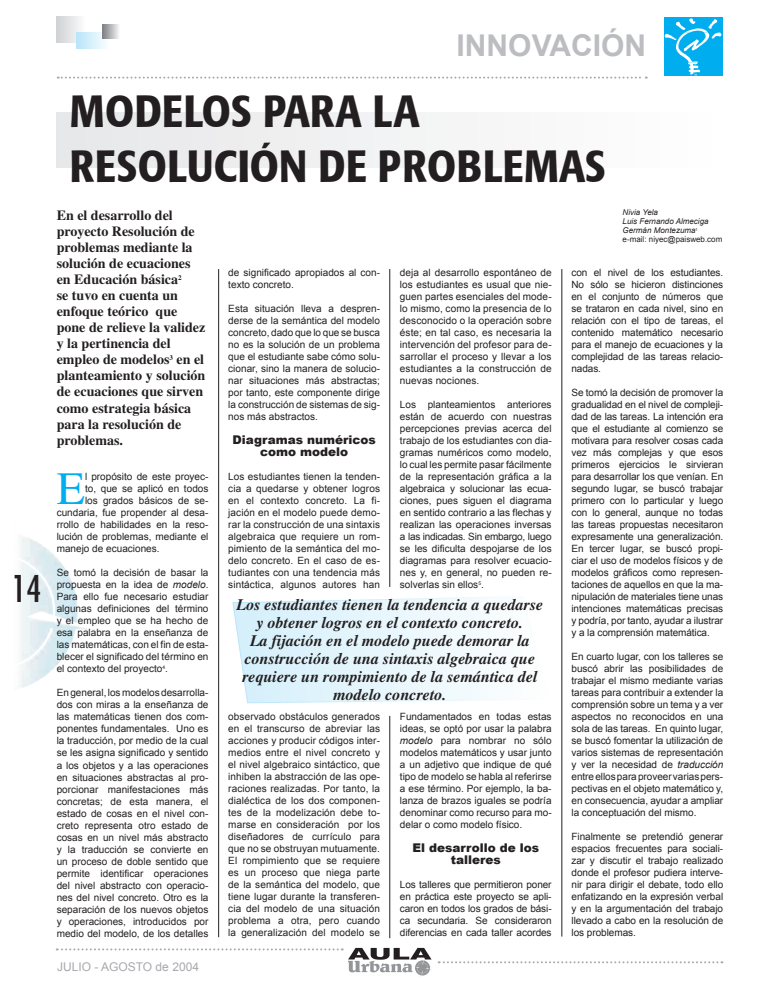
<style>
.page{position:relative;width:780px;height:993px;background:#fff}
.page>*{position:absolute;margin:0;border:0;box-sizing:border-box;transform-origin:0 0}
.t1{font:46.3px "Times";color:#00aeef}
.t2{font:500 45px/55px "Formata Condensed";letter-spacing:.01em;color:#231f20}
.t3{font:36px "Fujiyama Plain";color:#231f20}
.t4{font:700 30px "Arial";color:#bcbdc0}
.t5{font:italic 700 16px/18px "Times";color:#231f20;text-align:center}
.t6{font:700 14px/16px "Times";color:#231f20}
.t7{font:900 12px/12px "Arial";color:#231f20;text-align:center}
.t8{font:12px "Arial";color:#a8a9ad}
.t9{font:10px/12px "Arial";color:#231f20;text-align:justify}
.t10{font:italic 8px/9px "Arial";color:#231f20}
.s1{font-style:italic}
.s2{font-style:normal}
</style>
<div class="page">
<img style="left:19px;top:538px;width:75px;height:150px">
<svg style="left:57px;top:947px;width:375px;height:30px"></svg>
<svg style="left:438px;top:961px;width:284px;height:1px"></svg>
<div style="left:57px;top:17px;width:28px;height:25px;background:linear-gradient(to right,#d0d2d4,#fafbfb)"></div>
<svg style="left:76px;top:33px;width:33px;height:15px"></svg>
<svg style="left:103px;top:24px;width:16px;height:14px"></svg>
<svg style="left:232px;top:597px;width:271px;height:106px"></svg>
<div style="left:57px;top:112px;width:666px;height:55px;background:#f2f3f4"></div>
<hr style="left:389px;top:269px;width:1px;height:317px;background:#231f20">
<hr style="left:218px;top:269px;width:1px;height:667px;background:#231f20">
<hr style="left:561px;top:269px;width:1px;height:667px;background:#231f20">
<hr style="left:389px;top:715px;width:1px;height:222px;background:#231f20">
<div style="left:663px;top:17px;width:59px;height:59px;background:#00aeef"></div>
<svg style="left:664px;top:19px;width:57px;height:57px"></svg>
<svg style="left:58px;top:77px;width:588px;height:2px"></svg>
<h3 class="t3" style="left:12px;top:566px;width:31px">14</h3>
<h3 class="t4" style="left:456px;top:26px;width:191px">INNOVACIÓN</h3>
<h2 class="t2" style="left:70px;top:84px;width:537px">MODELOS PARA LA<br>RESOLUCIÓN DE PROBLEMAS</h2>
<p class="t6" style="left:57px;top:207px;width:150px">En el desarrollo del proyecto Resolución de problemas mediante la solución de ecuaciones en Educación básica<sup>2<br></sup>se tuvo en cuenta un enfoque teórico que pone de relieve la validez y la pertinencia del empleo de modelos<sup>3</sup> en el planteamiento y solución de ecuaciones que sirven como estrategia básica para la resolución de problemas.</p>
<h1 class="t1" style="left:57px;top:462px;width:30px">E</h1>
<p class="t9" style="left:85px;top:470px;width:125px">l propósito de este proyec-</p>
<p class="t9" style="left:85px;top:482px;width:125px">to, que se aplicó en todos</p>
<p class="t9" style="left:85px;top:494px;width:125px">los grados básicos de se-</p>
<p class="t9" style="left:57px;top:506px;width:153px">cundaria, fue propender al desa-</p>
<p class="t9" style="left:57px;top:518px;width:153px">rrollo de habilidades en la reso-</p>
<p class="t9" style="left:57px;top:530px;width:153px">lución de problemas, mediante el</p>
<p class="t9" style="left:57px;top:542px;width:104px">manejo de ecuaciones.</p>
<p class="t9" style="left:57px;top:566px;width:153px">Se tomó la decisión de basar la propuesta en la idea de <span class="s1">modelo</span>.<br>Para ello fue necesario estudiar algunas definiciones del término y el empleo que se ha hecho de esa palabra en la enseñanza de las matemáticas, con el fin de esta&shy;blecer el significado del término en el contexto del proyecto<sup>4</sup>.</p>
<p class="t9" style="left:57px;top:686px;width:153px">En general, los modelos desarrolla&shy;dos con miras a la enseñanza de las matemáticas tienen dos com&shy;ponentes fundamentales. Uno es la traducción, por medio de la cual se les asigna significado y sentido a los objetos y a las operaciones en situaciones abstractas al pro&shy;porcionar manifestaciones más concretas; de esta manera, el estado de cosas en el nivel con&shy;creto representa otro estado de cosas en un nivel más abstracto y la traducción se convierte en un proceso de doble sentido que permite identificar operaciones del nivel abstracto con operacio&shy;nes del nivel concreto. Otro es la separación de los nuevos objetos y operaciones, introducidos por medio del modelo, de los detalles</p>
<p class="t8" style="left:57px;top:958px;width:143px">JULIO - AGOSTO de 2004</p>
<p class="t9" style="left:228px;top:266px;width:153px">de significado apropiados al con&shy;texto concreto.</p>
<p class="t9" style="left:228px;top:302px;width:153px">Esta situación lleva a despren&shy;derse de la semántica del modelo concreto, dado que lo que se busca no es la solución de un problema que el estudiante sabe cómo solu&shy;cionar, sino la manera de solucio&shy;nar situaciones más abstractas; por tanto, este componente dirige la construcción de sistemas de sig&shy;nos más abstractos.</p>
<p class="t7" style="left:232px;top:433px;width:145px">Diagramas numéricos como modelo</p>
<p class="t9" style="left:228px;top:470px;width:153px">Los estudiantes tienen la tenden&shy;cia a quedarse y obtener logros en el contexto concreto. La fi&shy;jación en el modelo puede demo&shy;rar la construcción de una sintaxis algebraica que requiere un rom&shy;pimiento de la semántica del mo&shy;delo concreto. En el caso de es&shy;tudiantes con una tendencia más sintáctica, algunos autores han</p>
<p class="t9" style="left:400px;top:266px;width:153px">deja al desarrollo espontáneo de los estudiantes es usual que nie&shy;guen partes esenciales del mode&shy;lo mismo, como la presencia de lo desconocido o la operación sobre éste; en tal caso, es necesaria la intervención del profesor para de&shy;sarrollar el proceso y llevar a los estudiantes a la construcción de nuevas nociones.</p>
<p class="t9" style="left:400px;top:398px;width:153px">Los planteamientos anteriores están de acuerdo con nuestras percepciones previas acerca del trabajo de los estudiantes con dia&shy;gramas numéricos como modelo, lo cual les permite pasar fácilmente de la representación gráfica a la algebraica y solucionar las ecua&shy;ciones, pues siguen el diagrama en sentido contrario a las flechas y realizan las operaciones inversas a las indicadas. Sin embargo, luego se les dificulta despojarse de los diagramas para resolver ecuacio&shy;nes y, en general, no pueden re&shy;solverlas sin ellos<sup>5</sup>.</p>
<h3 class="t5" style="left:236px;top:595px;width:308px">Los estudiantes tienen la tendencia a quedarse y obtener logros en el contexto concreto.<br>La fijación en el modelo puede demorar la construcción de una sintaxis algebraica que requiere un rompimiento de la semántica del modelo concreto.</h3>
<p class="t9" style="left:228px;top:710px;width:153px">observado obstáculos generados en el transcurso de abreviar las acciones y producir códigos inter&shy;medios entre el nivel concreto y el nivel algebraico sintáctico, que inhiben la abstracción de las ope&shy;raciones realizadas. Por tanto, la dialéctica de los dos componen&shy;tes de la modelización debe to&shy;marse en consideración por los diseñadores de currículo para que no se obstruyan mutuamente.<br>El rompimiento que se requiere es un proceso que niega parte de la semántica del modelo, que tiene lugar durante la transferen&shy;cia del modelo de una situación problema a otra, pero cuando la generalización del modelo se</p>
<p class="t9" style="left:400px;top:710px;width:153px">Fundamentados en todas estas ideas, se optó por usar la palabra <span class="s1">modelo</span> para nombrar no sólo modelos matemáticos y usar junto a un adjetivo que indique de qué tipo de modelo se habla al referirse a ese término. Por ejemplo, la ba&shy;lanza de brazos iguales se podría denominar como recurso para mo&shy;delar o como modelo físico.</p>
<p class="t7" style="left:412px;top:841px;width:128px">El desarrollo de los talleres</p>
<p class="t9" style="left:400px;top:878px;width:153px">Los talleres que permitieron poner en práctica este proyecto se apli&shy;caron en todos los grados de bási&shy;ca secundaria. Se consideraron diferencias en cada taller acordes</p>
<p class="t10" style="left:622px;top:208px;width:101px">Nivia Yela<br>Luis Fernando Almeciga<br>Germán Montezuma<sup>1 </sup><span class="s2">e-mail: niyec@paisweb.com</span></p>
<p class="t9" style="left:571px;top:266px;width:153px">con el nivel de los estudiantes.<br>No sólo se hicieron distinciones en el conjunto de números que se trataron en cada nivel, sino en relación con el tipo de tareas, el contenido matemático necesario para el manejo de ecuaciones y la complejidad de las tareas relacio&shy;nadas.</p>
<p class="t9" style="left:571px;top:386px;width:153px">Se tomó la decisión de promover la gradualidad en el nivel de compleji&shy;dad de las tareas. La intención era que el estudiante al comienzo se motivara para resolver cosas cada vez más complejas y que esos primeros ejercicios le sirvieran para desarrollar los que venían. En segundo lugar, se buscó trabajar primero con lo particular y luego con lo general, aunque no todas las tareas propuestas necesitaron expresamente una generalización.<br>En tercer lugar, se buscó propi&shy;ciar el uso de modelos físicos y de modelos gráficos como represen&shy;taciones de aquellos en que la ma&shy;nipulación de materiales tiene unas intenciones matemáticas precisas y podría, por tanto, ayudar a ilustrar y a la comprensión matemática.</p>
<p class="t9" style="left:571px;top:650px;width:153px">En cuarto lugar, con los talleres se buscó abrir las posibilidades de trabajar el mismo mediante varias tareas para contribuir a extender la comprensión sobre un tema y a ver aspectos no reconocidos en una sola de las tareas. En quinto lugar, se buscó fomentar la utilización de varios sistemas de representación y ver la necesidad de <span class="s1">traducción </span>entre ellos para proveer varias pers&shy;pectivas en el objeto matemático y, en consecuencia, ayudar a ampliar la conceptuación del mismo.</p>
<p class="t9" style="left:571px;top:830px;width:153px">Finalmente se pretendió generar espacios frecuentes para sociali&shy;zar y discutir el trabajo realizado donde el profesor pudiera interve&shy;nir para dirigir el debate, todo ello enfatizando en la expresión verbal y en la argumentación del trabajo llevado a cabo en la resolución de los problemas.</p>
</div>
